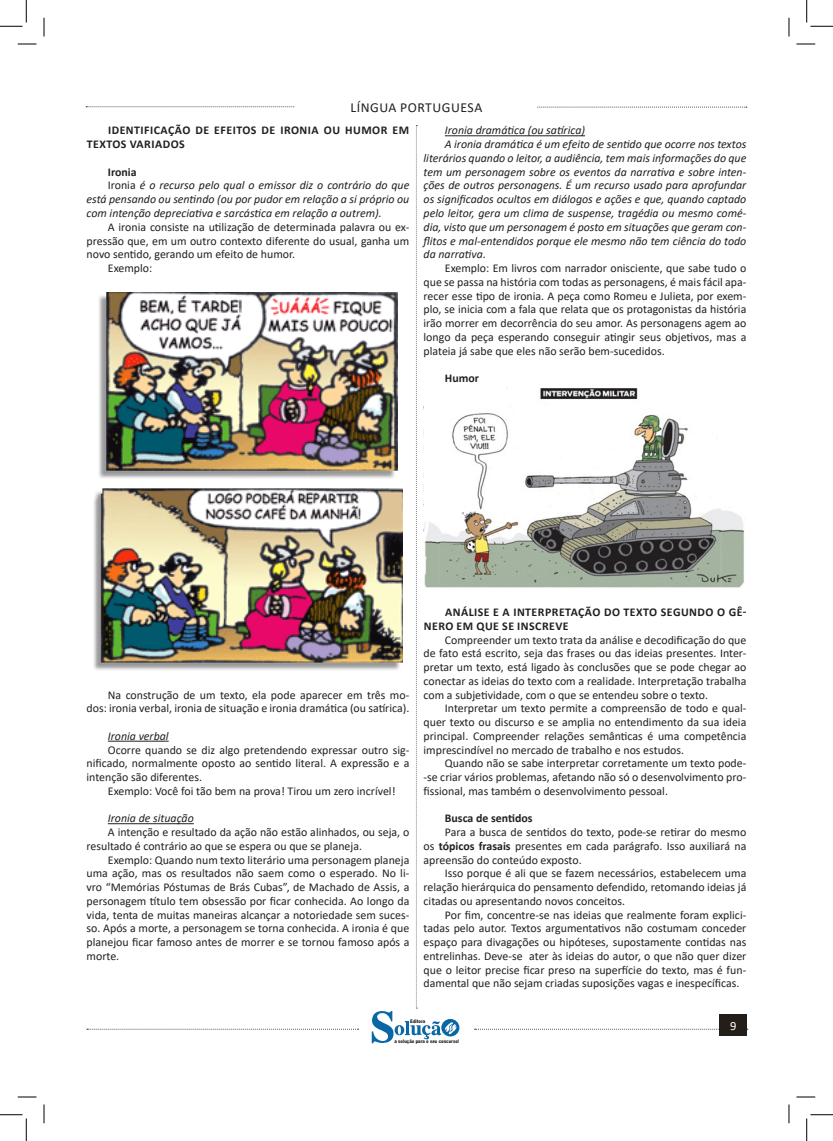
<style>
.page{position:relative;width:833px;height:1141px;background:#fff}
.page>*{position:absolute;margin:0;border:0;box-sizing:border-box;transform-origin:0 0}
.t1{font:13.75px "Calibri";letter-spacing:.04em;color:#231f20}
.t2{font:12.5px "Calibri";color:#fff}
.TEXTO_BASE{font:11.88px/13.8px "Calibri";color:#231f20;text-align:justify}
.TEXTO_BASE-2{font:italic 11.88px/13.8px "Calibri";color:#231f20;text-align:justify}
.TITULO_DE_ASSUNTO__C{font:700 11.88px/13.8px "Calibri";letter-spacing:.04em;color:#231f20}
.TITULO_DE_ASSUNTO__C-2{font:700 11.88px "Calibri";color:#231f20}
.t3{font:900 5px "Arial";color:#231f20;scale:.76 1}
.s1{font-style:normal}
.s2{font-weight:700}
</style>
<div class="page">
<svg style="left:87px;top:1028px;width:271px;height:1px"></svg>
<svg style="left:86px;top:106px;width:209px;height:1px"></svg>
<svg style="left:537px;top:107px;width:209px;height:1px"></svg>
<svg style="left:474px;top:1028px;width:273px;height:1px"></svg>
<div style="left:719px;top:1014px;width:27px;height:22px;background:#241e1b"></div>
<svg style="left:371px;top:125px;width:88px;height:918px"></svg>
<hr style="left:108px;top:740px;width:60px;height:1px;background:#231f20">
<hr style="left:108px;top:823px;width:86px;height:1px;background:#231f20">
<img style="left:99px;top:292px;width:298px;height:186px">
<img style="left:93px;top:487px;width:309px;height:184px">
<hr style="left:444px;top:135px;width:140px;height:1px;background:#231f20">
<img style="left:424px;top:388px;width:321px;height:200px">
<svg style="left:18px;top:43px;width:18px;height:2px"></svg>
<svg style="left:796px;top:43px;width:18px;height:2px"></svg>
<svg style="left:18px;top:1096px;width:18px;height:1px"></svg>
<svg style="left:796px;top:1096px;width:18px;height:1px"></svg>
<svg style="left:43px;top:18px;width:2px;height:18px"></svg>
<svg style="left:43px;top:1104px;width:2px;height:19px"></svg>
<svg style="left:788px;top:18px;width:1px;height:18px"></svg>
<svg style="left:788px;top:1104px;width:1px;height:19px"></svg>
<svg style="left:0;top:0;width:27px;height:27px"></svg>
<svg style="left:0;top:1114px;width:27px;height:26px"></svg>
<svg style="left:806px;top:0;width:26px;height:27px"></svg>
<svg style="left:806px;top:1114px;width:26px;height:26px"></svg>
<p class="t1" style="left:350px;top:97px;width:133px">LÍNGUA PORTUGUESA</p>
<p class="TITULO_DE_ASSUNTO__C" style="left:87px;top:123px;width:323px;text-indent:21px">IDENTIFICAÇÃO DE EFEITOS DE IRONIA OU HUMOR EM<br>TEXTOS VARIADOS</p>
<p class="TITULO_DE_ASSUNTO__C" style="left:108px;top:165px;width:30px">Ironia</p>
<p class="TEXTO_BASE-2" style="left:86px;top:178px;width:324px;text-indent:21px"><span class="s1">Ironia</span> é o recurso pelo qual o emissor diz o contrário do que está pensando ou sentindo (ou por pudor em relação a si próprio ou com intenção depreciativa e sarcástica em relação a outrem).</p>
<p class="TEXTO_BASE" style="left:86px;top:220px;width:324px;text-indent:21px">A ironia consiste na utilização de determinada palavra ou ex&shy;pressão que, em um outro contexto diferente do usual, ganha um novo sentido, gerando um efeito de humor.</p>
<p class="TEXTO_BASE" style="left:108px;top:261px;width:46px">Exemplo:</p>
<p class="TEXTO_BASE-2" style="left:444px;top:123px;width:142px">Ironia dramática (ou satírica)</p>
<p class="TEXTO_BASE-2" style="left:423px;top:137px;width:324px;text-indent:21px">A ironia dramática é um efeito de sentido que ocorre nos textos literários quando o leitor, a audiência, tem mais informações do que tem um personagem sobre os eventos da narrativa e sobre inten&shy;ções de outros personagens. É um recurso usado para aprofundar os significados ocultos em diálogos e ações e que, quando captado pelo leitor, gera um clima de suspense, tragédia ou mesmo comé&shy;dia, visto que um personagem é posto em situações que geram con&shy;flitos e mal-entendidos porque ele mesmo não tem ciência do todo da narrativa.</p>
<p class="TEXTO_BASE" style="left:423px;top:261px;width:324px;text-indent:21px">Exemplo: Em livros com narrador onisciente, que sabe tudo o que se passa na história com todas as personagens, é mais fácil apa&shy;recer esse tipo de ironia. A peça como Romeu e Julieta, por exem&shy;plo, se inicia com a fala que relata que os protagonistas da história irão morrer em decorrência do seu amor. As personagens agem ao longo da peça esperando conseguir atingir seus objetivos, mas a plateia já sabe que eles não serão bem-sucedidos.</p>
<p class="TITULO_DE_ASSUNTO__C" style="left:444px;top:371px;width:36px">Humor</p>
<p class="TEXTO_BASE" style="left:86px;top:687px;width:324px;text-align:right">Na construção de um texto, ela pode aparecer em três mo&shy;dos: ironia verbal, ironia de situação e ironia dramática (ou satírica).</p>
<p class="TEXTO_BASE-2" style="left:108px;top:728px;width:62px">Ironia verbal</p>
<p class="TEXTO_BASE" style="left:86px;top:742px;width:324px;text-indent:21px">Ocorre quando se diz algo pretendendo expressar outro sig&shy;nificado, normalmente oposto ao sentido literal. A expressão e a intenção são diferentes.</p>
<p class="TEXTO_BASE" style="left:108px;top:783px;width:289px">Exemplo: Você foi tão bem na prova! Tirou um zero incrível!</p>
<p class="TEXTO_BASE-2" style="left:108px;top:811px;width:87px">Ironia de situação</p>
<p class="TEXTO_BASE" style="left:86px;top:825px;width:324px;text-indent:21px">A intenção e resultado da ação não estão alinhados, ou seja, o resultado é contrário ao que se espera ou que se planeja.</p>
<p class="TEXTO_BASE" style="left:86px;top:852px;width:324px;text-indent:21px">Exemplo: Quando num texto literário uma personagem planeja uma ação, mas os resultados não saem como o esperado. No li&shy;vro “Memórias Póstumas de Brás Cubas”, de Machado de Assis, a personagem título tem obsessão por ficar conhecida. Ao longo da vida, tenta de muitas maneiras alcançar a notoriedade sem suces&shy;so. Após a morte, a personagem se torna conhecida. A ironia é que planejou ficar famoso antes de morrer e se tornou famoso após a morte.</p>
<p class="TITULO_DE_ASSUNTO__C" style="left:423px;top:605px;width:324px;text-indent:21px">ANÁLISE E A INTERPRETAÇÃO DO TEXTO SEGUNDO O GÊ-<br>NERO EM QUE SE INSCREVE</p>
<p class="TEXTO_BASE" style="left:423px;top:632px;width:324px;text-indent:21px">Compreender um texto trata da análise e decodificação do que de fato está escrito, seja das frases ou das ideias presentes. Inter&shy;pretar um texto, está ligado às conclusões que se pode chegar ao conectar as ideias do texto com a realidade. Interpretação trabalha com a subjetividade, com o que se entendeu sobre o texto.</p>
<p class="TEXTO_BASE" style="left:423px;top:701px;width:324px;text-indent:21px">Interpretar um texto permite a compreensão de todo e qual&shy;quer texto ou discurso e se amplia no entendimento da sua ideia principal. Compreender relações semânticas é uma competência imprescindível no mercado de trabalho e nos estudos.</p>
<p class="TEXTO_BASE" style="left:423px;top:756px;width:324px;text-indent:21px">Quando não se sabe interpretar corretamente um texto pode--se criar vários problemas, afetando não só o desenvolvimento pro&shy;fissional, mas também o desenvolvimento pessoal.</p>
<p class="TITULO_DE_ASSUNTO__C-2" style="left:444px;top:810px;width:89px">Busca de sentidos</p>
<p class="TEXTO_BASE" style="left:423px;top:825px;width:324px;text-indent:21px">Para a busca de sentidos do texto, pode-se retirar do mesmo os <span class="s2">tópicos frasais</span> presentes em cada parágrafo. Isso auxiliará na apreensão do conteúdo exposto.</p>
<p class="TEXTO_BASE" style="left:423px;top:866px;width:324px;text-indent:21px">Isso porque é ali que se fazem necessários, estabelecem uma relação hierárquica do pensamento defendido, retomando ideias já citadas ou apresentando novos conceitos.</p>
<p class="TEXTO_BASE" style="left:423px;top:907px;width:324px;text-indent:21px">Por fim, concentre-se nas ideias que realmente foram explici&shy;tadas pelo autor. Textos argumentativos não costumam conceder espaço para divagações ou hipóteses, supostamente contidas nas entrelinhas. Deve-se ater às ideias do autor, o que não quer dizer que o leitor precise ficar preso na superfície do texto, mas é fun&shy;damental que não sejam criadas suposições vagas e inespecíficas.</p>
<p class="t3" style="left:410px;top:1016px;width:21px">Editora</p>
<p class="t3" style="left:394px;top:1037px;width:86px">a solução para o seu concurso!</p>
<p class="t2" style="left:729px;top:1017px;width:8px">9</p>
</div>
